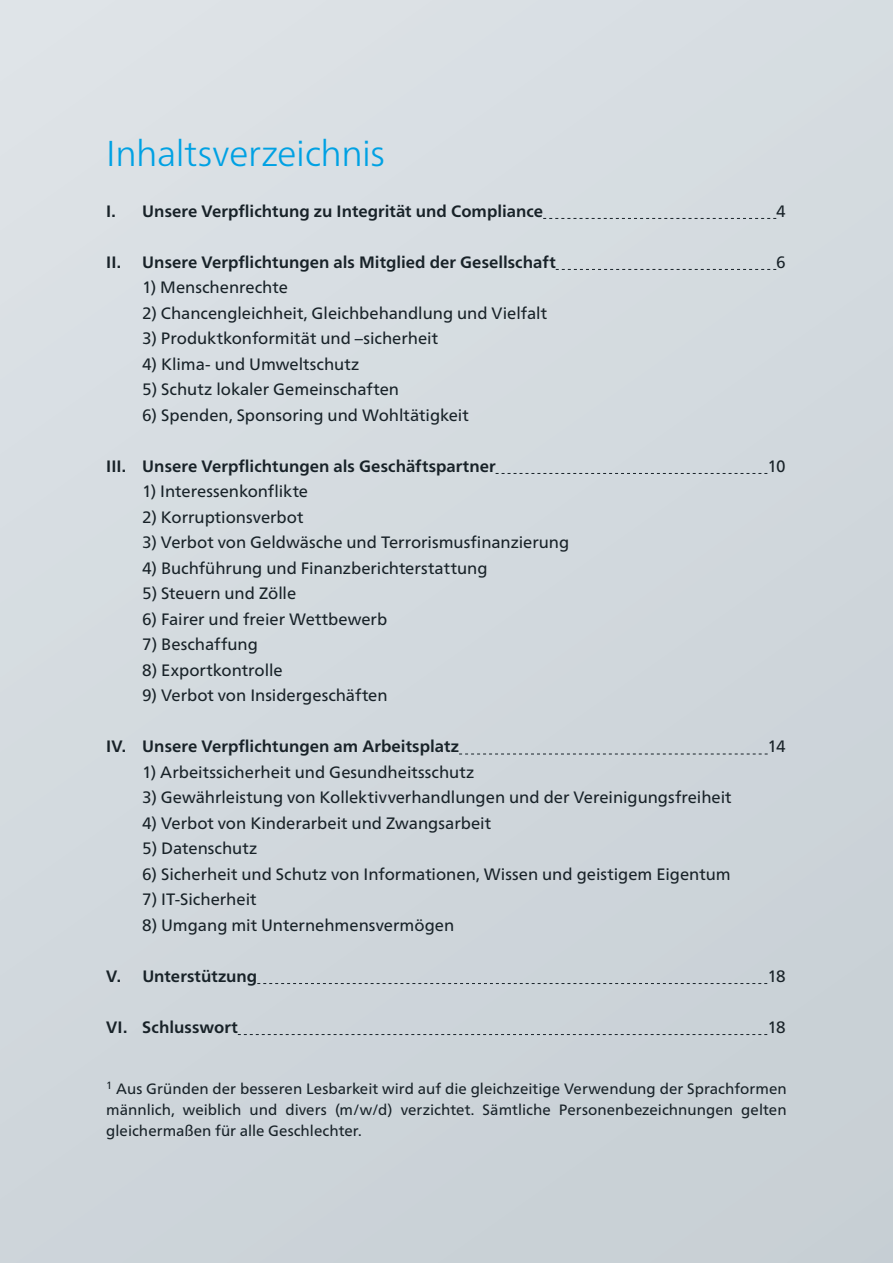
<style>
.page{position:relative;width:893px;height:1263px;background:#d2d9de}
.page>*{position:absolute;margin:0;border:0;box-sizing:border-box;transform-origin:0 0}
.t1{font:300 36px "Frutiger Neue LTW1 G";letter-spacing:-.015em;color:#00a1e3}
.t2{font:16.5px "Frutiger Neue LTW1 G";color:#182228}
.t3{font:700 16.5px "Frutiger Neue LTW1 G";color:#182228}
.t4{font:15px/21px "Frutiger Neue LTW1 G";letter-spacing:.005em;color:#182228;text-align:justify}
</style>
<div class="page">
<svg style="left:543px;top:218px;width:233px;height:1px"></svg>
<svg style="left:556px;top:269px;width:220px;height:1px"></svg>
<svg style="left:496px;top:473px;width:271px;height:1px"></svg>
<svg style="left:459px;top:754px;width:309px;height:1px"></svg>
<svg style="left:257px;top:983px;width:510px;height:1px"></svg>
<svg style="left:238px;top:1034px;width:529px;height:1px"></svg>
<h1 class="t1" style="left:106px;top:131px;width:280px">Inhaltsverzeichnis</h1>
<p class="t3" style="left:106px;top:201px;width:438px">I. Unsere Verpflichtung zu Integrität und Compliance</p>
<p class="t2" style="left:776px;top:201px;width:11px">4</p>
<p class="t3" style="left:106px;top:252px;width:451px">II. Unsere Verpflichtungen als Mitglied der Gesellschaft</p>
<p class="t2" style="left:776px;top:252px;width:11px">6</p>
<p class="t2" style="left:142px;top:278px;width:147px">1) Menschenrechte</p>
<p class="t2" style="left:142px;top:303px;width:406px">2) Chancengleichheit, Gleichbehandlung und Vielfalt</p>
<p class="t2" style="left:142px;top:329px;width:297px">3) Produktkonformität und –sicherheit</p>
<p class="t2" style="left:142px;top:354px;width:219px">4) Klima- und Umweltschutz</p>
<p class="t2" style="left:142px;top:380px;width:258px">5) Schutz lokaler Gemeinschaften</p>
<p class="t2" style="left:142px;top:405px;width:328px">6) Spenden, Sponsoring und Wohltätigkeit</p>
<p class="t3" style="left:106px;top:456px;width:391px">III. Unsere Verpflichtungen als Geschäftspartner</p>
<p class="t2" style="left:767px;top:456px;width:20px">10</p>
<p class="t2" style="left:142px;top:482px;width:167px">1) Interessenkonflikte</p>
<p class="t2" style="left:142px;top:507px;width:163px">2) Korruptionsverbot</p>
<p class="t2" style="left:142px;top:533px;width:428px">3) Verbot von Geldwäsche und Terrorismusfinanzierung</p>
<p class="t2" style="left:142px;top:558px;width:347px">4) Buchführung und Finanzberichterstattung</p>
<p class="t2" style="left:142px;top:584px;width:155px">5) Steuern und Zölle</p>
<p class="t2" style="left:142px;top:609px;width:246px">6) Fairer und freier Wettbewerb</p>
<p class="t2" style="left:142px;top:635px;width:117px">7) Beschaffung</p>
<p class="t2" style="left:142px;top:660px;width:142px">8) Exportkontrolle</p>
<p class="t2" style="left:142px;top:686px;width:247px">9) Verbot von Insidergeschäften</p>
<p class="t3" style="left:106px;top:737px;width:354px">IV. Unsere Verpflichtungen am Arbeitsplatz</p>
<p class="t2" style="left:768px;top:737px;width:20px">14</p>
<p class="t2" style="left:142px;top:762px;width:334px">1) Arbeitssicherheit und Gesundheitsschutz</p>
<p class="t2" style="left:142px;top:788px;width:591px">3) Gewährleistung von Kollektivverhandlungen und der Vereinigungsfreiheit</p>
<p class="t2" style="left:142px;top:813px;width:350px">4) Verbot von Kinderarbeit und Zwangsarbeit</p>
<p class="t2" style="left:142px;top:839px;width:117px">5) Datenschutz</p>
<p class="t2" style="left:142px;top:864px;width:590px">6) Sicherheit und Schutz von Informationen, Wissen und geistigem Eigentum</p>
<p class="t2" style="left:142px;top:890px;width:116px">7) IT-Sicherheit</p>
<p class="t2" style="left:142px;top:915px;width:313px">8) Umgang mit Unternehmensvermögen</p>
<p class="t3" style="left:106px;top:966px;width:152px">V. Unterstützung</p>
<p class="t2" style="left:767px;top:966px;width:20px">18</p>
<p class="t3" style="left:106px;top:1017px;width:133px">VI. Schlusswort</p>
<p class="t2" style="left:767px;top:1017px;width:20px">18</p>
<p class="t4" style="left:106px;top:1078px;width:682px"><sup>1</sup> Aus Gründen der besseren Lesbarkeit wird auf die gleichzeitige Verwendung der Sprachformen männlich, weiblich und divers (m/w/d) verzichtet. Sämtliche Personenbezeichnungen gelten gleichermaßen für alle Geschlechter.</p>
</div>
